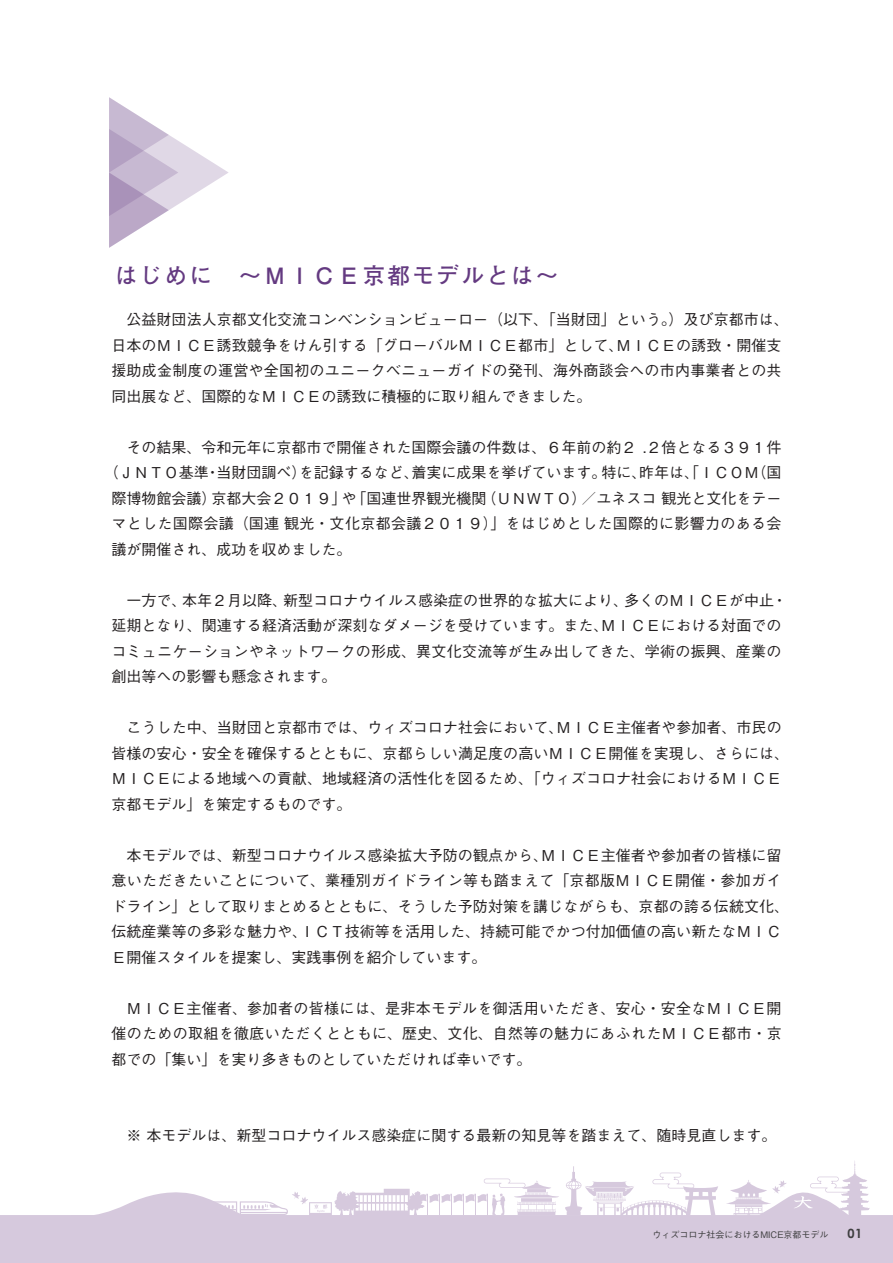
<style>
.page{position:relative;width:893px;height:1263px;background:#fff}
.page>*{position:absolute;margin:0;border:0;box-sizing:border-box;transform-origin:0 0}
.t1{font:700 22.5px "Futo Go B101 Pro";letter-spacing:.1em;color:#643a81}
.t2{font:500 15px/25.5px "Gothic BBB Pro";letter-spacing:.005em;color:#231f20}
.t3{font:500 15px "Gothic BBB Pro";letter-spacing:.025em;color:#231f20}
.t4{font:700 12.75px "Century Gothic";color:#3e3e3f}
.t5{font:500 9px "Gothic BBB Pro";color:#3e3e3f}
</style>
<div class="page">
<div style="left:0;top:1215px;width:893px;height:48px;background:#d6c9dd"></div>
<svg style="left:95px;top:1178px;width:464px;height:37px"></svg>
<svg style="left:565px;top:1166px;width:153px;height:49px"></svg>
<svg style="left:726px;top:1161px;width:144px;height:54px"></svg>
<svg style="left:109px;top:97px;width:120px;height:151px"></svg>
<h1 class="t1" style="left:115px;top:257px;width:445px">はじめに　～ＭＩＣＥ京都モデルとは～</h1>
<p class="t2" style="left:111px;top:305px;width:679px">　公益財団法人京都文化交流コンベンションビューロー（以下、「当財団」という。）及び京都市は、日本のＭＩＣＥ誘致競争をけん引する「グローバルＭＩＣＥ都市」として、ＭＩＣＥの誘致・開催支援助成金制度の運営や全国初のユニークベニューガイドの発刊、海外商談会への市内事業者との共同出展など、国際的なＭＩＣＥの誘致に積極的に取り組んできました。</p>
<p class="t2" style="left:111px;top:433px;width:672px">　その結果、令和元年に京都市で開催された国際会議の件数は、６年前の約２ .２倍となる３９１件</p>
<p class="t2" style="left:104px;top:458px;width:679px">（ＪＮＴＯ基準・当財団調べ）を記録するなど、着実に成果を挙げています。特に、昨年は、「ＩＣＯＭ（国</p>
<p class="t2" style="left:111px;top:484px;width:672px">際博物館会議）京都大会２０１９」や「国連世界観光機関（ＵＮＷＴＯ）／ユネスコ 観光と文化をテー</p>
<p class="t3" style="left:111px;top:512px;width:672px">マとした国際会議（国連 観光・文化京都会議２０１９）」をはじめとした国際的に影響力のある会</p>
<p class="t2" style="left:111px;top:535px;width:242px">議が開催され、成功を収めました。</p>
<p class="t2" style="left:111px;top:586px;width:677px">　一方で、本年２月以降、新型コロナウイルス感染症の世界的な拡大により、多くのＭＩＣＥが中止・延期となり、関連する経済活動が深刻なダメージを受けています。また、ＭＩＣＥにおける対面でのコミュニケーションやネットワークの形成、異文化交流等が生み出してきた、学術の振興、産業の創出等への影響も懸念されます。</p>
<p class="t2" style="left:111px;top:713px;width:679px">　こうした中、当財団と京都市では、ウィズコロナ社会において、ＭＩＣＥ主催者や参加者、市民の皆様の安心・安全を確保するとともに、京都らしい満足度の高いＭＩＣＥ開催を実現し、さらには、ＭＩＣＥによる地域への貢献、地域経済の活性化を図るため、「ウィズコロナ社会におけるＭＩＣＥ京都モデル」を策定するものです。</p>
<p class="t2" style="left:111px;top:841px;width:679px">　本モデルでは、新型コロナウイルス感染拡大予防の観点から、ＭＩＣＥ主催者や参加者の皆様に留意いただきたいことについて、業種別ガイドライン等も踏まえて「京都版ＭＩＣＥ開催・参加ガイドライン」として取りまとめるとともに、そうした予防対策を講じながらも、京都の誇る伝統文化、伝統産業等の多彩な魅力や、ＩＣＴ技術等を活用した、持続可能でかつ付加価値の高い新たなＭＩＣＥ開催スタイルを提案し、実践事例を紹介しています。</p>
<p class="t2" style="left:111px;top:994px;width:672px;text-align:justify">　ＭＩＣＥ主催者、参加者の皆様には、是非本モデルを御活用いただき、安心・安全なＭＩＣＥ開催のための取組を徹底いただくとともに、歴史、文化、自然等の魅力にあふれたＭＩＣＥ都市・京都での「集い」を実り多きものとしていただければ幸いです。</p>
<p class="t2" style="left:111px;top:1121px;width:666px">　※ 本モデルは、新型コロナウイルス感染症に関する最新の知見等を踏まえて、随時見直します。</p>
<p class="t5" style="left:652px;top:1227px;width:178px">ウィズコロナ社会におけるMICE京都モデル</p>
<p class="t4" style="left:847px;top:1223px;width:16px">01</p>
</div>
